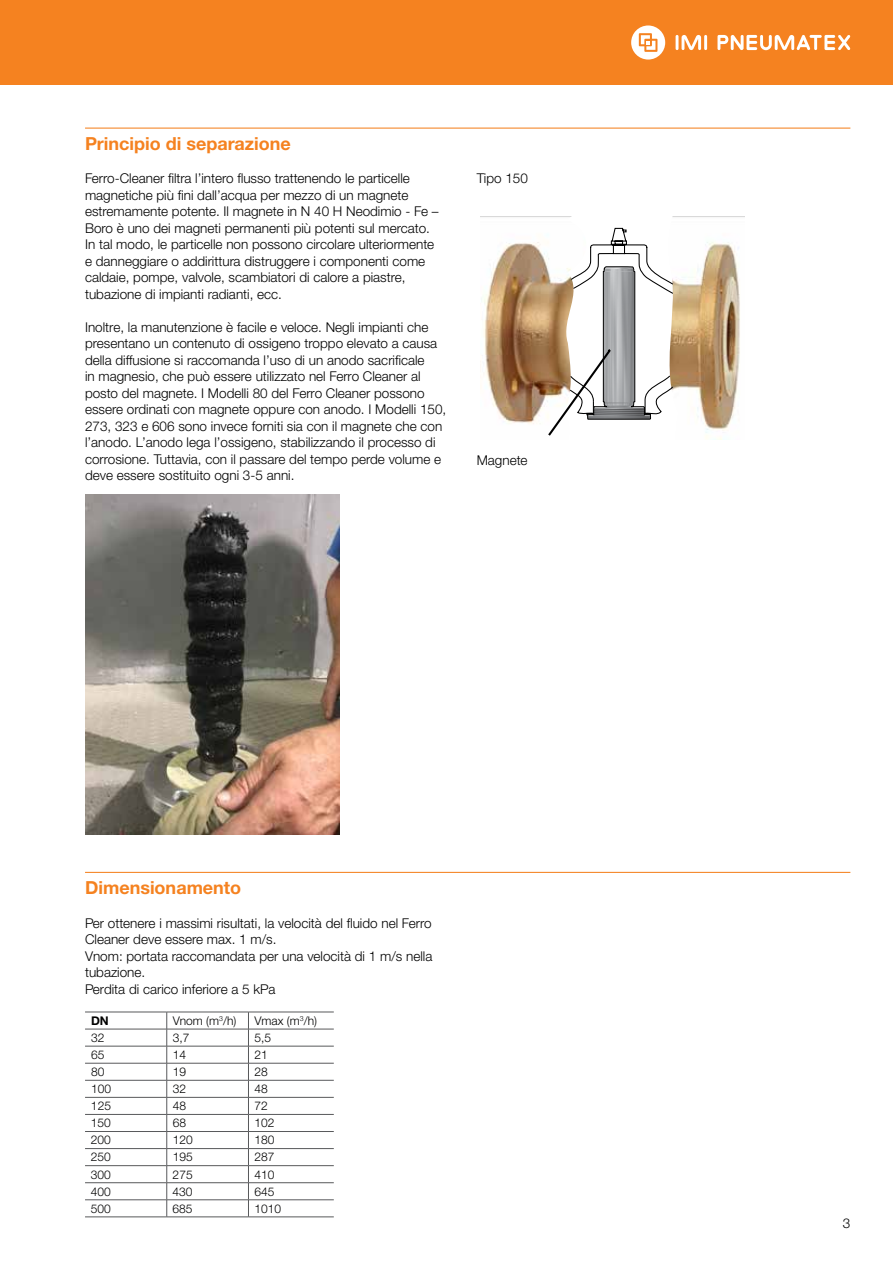
<style>
.page{position:relative;width:893px;height:1263px;background:#fff}
.page>*{position:absolute;margin:0;border:0;box-sizing:border-box;transform-origin:0 0}
.t1{font:700 18px "Helvetica Neue LTW1 G";color:#f58220}
.t2{font:300 13.5px/16.5px "Helvetica Neue LTW1 G";color:#000}
.t3{font:300 12px "Helvetica Neue LTW1 G";color:#000}
.t4{font:700 12px "Helvetica Neue LTW1 G";color:#000}
</style>
<div class="page">
<div style="left:0;top:0;width:893px;height:85px;background:#f58220"></div>
<hr style="left:704px;top:35px;width:3px;height:15px;background:#fff">
<svg style="left:676px;top:35px;width:25px;height:15px"></svg>
<svg style="left:631px;top:25px;width:34px;height:35px"></svg>
<svg style="left:717px;top:35px;width:133px;height:15px"></svg>
<hr style="left:85px;top:128px;width:765px;height:1px;background:#f58220">
<hr style="left:85px;top:872px;width:765px;height:1px;background:#f58220">
<hr style="left:85px;top:1012px;width:82px;height:1px;background:#58595b">
<hr style="left:167px;top:1012px;width:81px;height:1px;background:#58595b">
<hr style="left:248px;top:1012px;width:86px;height:1px;background:#58595b">
<hr style="left:85px;top:1029px;width:82px;height:1px;background:#58595b">
<hr style="left:167px;top:1029px;width:81px;height:1px;background:#58595b">
<hr style="left:248px;top:1029px;width:86px;height:1px;background:#58595b">
<hr style="left:85px;top:1046px;width:82px;height:1px;background:#58595b">
<hr style="left:167px;top:1046px;width:81px;height:1px;background:#58595b">
<hr style="left:248px;top:1046px;width:86px;height:1px;background:#58595b">
<hr style="left:85px;top:1063px;width:82px;height:1px;background:#58595b">
<hr style="left:167px;top:1063px;width:81px;height:1px;background:#58595b">
<hr style="left:248px;top:1063px;width:86px;height:1px;background:#58595b">
<hr style="left:85px;top:1080px;width:82px;height:1px;background:#58595b">
<hr style="left:167px;top:1080px;width:81px;height:1px;background:#58595b">
<hr style="left:248px;top:1080px;width:86px;height:1px;background:#58595b">
<hr style="left:85px;top:1097px;width:82px;height:1px;background:#58595b">
<hr style="left:167px;top:1097px;width:81px;height:1px;background:#58595b">
<hr style="left:248px;top:1097px;width:86px;height:1px;background:#58595b">
<hr style="left:85px;top:1114px;width:82px;height:1px;background:#58595b">
<hr style="left:167px;top:1114px;width:81px;height:1px;background:#58595b">
<hr style="left:248px;top:1114px;width:86px;height:1px;background:#58595b">
<hr style="left:85px;top:1131px;width:82px;height:1px;background:#58595b">
<hr style="left:167px;top:1131px;width:81px;height:1px;background:#58595b">
<hr style="left:248px;top:1131px;width:86px;height:1px;background:#58595b">
<hr style="left:85px;top:1148px;width:82px;height:1px;background:#58595b">
<hr style="left:167px;top:1148px;width:81px;height:1px;background:#58595b">
<hr style="left:248px;top:1148px;width:86px;height:1px;background:#58595b">
<hr style="left:85px;top:1165px;width:82px;height:1px;background:#58595b">
<hr style="left:167px;top:1165px;width:81px;height:1px;background:#58595b">
<hr style="left:248px;top:1165px;width:86px;height:1px;background:#58595b">
<hr style="left:85px;top:1182px;width:82px;height:1px;background:#58595b">
<hr style="left:167px;top:1182px;width:81px;height:1px;background:#58595b">
<hr style="left:248px;top:1182px;width:86px;height:1px;background:#58595b">
<hr style="left:85px;top:1199px;width:82px;height:1px;background:#58595b">
<hr style="left:167px;top:1199px;width:81px;height:1px;background:#58595b">
<svg style="left:166px;top:1012px;width:1px;height:204px"></svg>
<hr style="left:248px;top:1199px;width:86px;height:1px;background:#58595b">
<svg style="left:248px;top:1012px;width:1px;height:204px"></svg>
<hr style="left:85px;top:1216px;width:82px;height:1px;background:#58595b">
<hr style="left:167px;top:1216px;width:81px;height:1px;background:#58595b">
<hr style="left:248px;top:1216px;width:86px;height:1px;background:#58595b">
<img style="left:85px;top:495px;width:255px;height:340px">
<img style="left:483px;top:242px;width:257px;height:197px">
<svg style="left:537px;top:216px;width:144px;height:223px"></svg>
<h1 class="t1" style="left:85px;top:132px;width:207px">Principio di separazione</h1>
<p class="t2" style="left:85px;top:170px;width:355px">Ferro-Cleaner filtra l’intero flusso trattenendo le particelle magnetiche più fini dall’acqua per mezzo di un magnete estremamente potente. Il magnete in N 40 H Neodimio - Fe – Boro è uno dei magneti permanenti più potenti sul mercato.<br>In tal modo, le particelle non possono circolare ulteriormente e danneggiare o addirittura distruggere i componenti come caldaie, pompe, valvole, scambiatori di calore a piastre, tubazione di impianti radianti, ecc.</p>
<p class="t2" style="left:85px;top:319px;width:363px">Inoltre, la manutenzione è facile e veloce. Negli impianti che presentano un contenuto di ossigeno troppo elevato a causa della diffusione si raccomanda l’uso di un anodo sacrificale<br>in magnesio, che può essere utilizzato nel Ferro Cleaner al posto del magnete. I Modelli 80 del Ferro Cleaner possono essere ordinati con magnete oppure con anodo. I Modelli 150, 273, 323 e 606 sono invece forniti sia con il magnete che con l’anodo. L’anodo lega l’ossigeno, stabilizzando il processo di corrosione. Tuttavia, con il passare del tempo perde volume e deve essere sostituito ogni 3-5 anni.</p>
<p class="t2" style="left:477px;top:170px;width:53px">Tipo 150</p>
<p class="t2" style="left:477px;top:452px;width:52px">Magnete</p>
<h1 class="t1" style="left:85px;top:877px;width:158px">Dimensionamento</h1>
<p class="t2" style="left:85px;top:914px;width:349px">Per ottenere i massimi risultati, la velocità del fluido nel Ferro Cleaner deve essere max. 1 m/s.<br>Vnom: portata raccomandata per una velocità di 1 m/s nella tubazione.<br>Perdita di carico inferiore a 5 kPa</p>
<p class="t4" style="left:91px;top:1013px;width:19px">DN</p>
<p class="t3" style="left:173px;top:1013px;width:65px">Vnom (m<sup>3</sup>/h)</p>
<p class="t3" style="left:254px;top:1013px;width:64px">Vmax (m<sup>3</sup>/h)</p>
<p class="t3" style="left:91px;top:1030px;width:15px">32</p>
<p class="t3" style="left:173px;top:1030px;width:18px">3,7</p>
<p class="t3" style="left:254px;top:1030px;width:18px">5,5</p>
<p class="t3" style="left:91px;top:1047px;width:15px">65</p>
<p class="t3" style="left:173px;top:1047px;width:15px">14</p>
<p class="t3" style="left:254px;top:1047px;width:15px">21</p>
<p class="t3" style="left:91px;top:1064px;width:15px">80</p>
<p class="t3" style="left:173px;top:1064px;width:15px">19</p>
<p class="t3" style="left:254px;top:1064px;width:15px">28</p>
<p class="t3" style="left:91px;top:1081px;width:22px">100</p>
<p class="t3" style="left:173px;top:1081px;width:15px">32</p>
<p class="t3" style="left:254px;top:1081px;width:15px">48</p>
<p class="t3" style="left:91px;top:1098px;width:22px">125</p>
<p class="t3" style="left:173px;top:1098px;width:15px">48</p>
<p class="t3" style="left:254px;top:1098px;width:15px">72</p>
<p class="t3" style="left:91px;top:1116px;width:22px">150</p>
<p class="t3" style="left:173px;top:1116px;width:15px">68</p>
<p class="t3" style="left:254px;top:1116px;width:22px">102</p>
<p class="t3" style="left:91px;top:1133px;width:22px">200</p>
<p class="t3" style="left:173px;top:1133px;width:22px">120</p>
<p class="t3" style="left:254px;top:1133px;width:22px">180</p>
<p class="t3" style="left:91px;top:1150px;width:22px">250</p>
<p class="t3" style="left:173px;top:1150px;width:22px">195</p>
<p class="t3" style="left:254px;top:1150px;width:22px">287</p>
<p class="t3" style="left:91px;top:1167px;width:22px">300</p>
<p class="t3" style="left:173px;top:1167px;width:22px">275</p>
<p class="t3" style="left:254px;top:1167px;width:22px">410</p>
<p class="t3" style="left:91px;top:1184px;width:22px">400</p>
<p class="t3" style="left:173px;top:1184px;width:22px">430</p>
<p class="t3" style="left:254px;top:1184px;width:22px">645</p>
<p class="t3" style="left:91px;top:1201px;width:22px">500</p>
<p class="t3" style="left:173px;top:1201px;width:22px">685</p>
<p class="t3" style="left:254px;top:1201px;width:28px">1010</p>
<p class="t2" style="left:843px;top:1215px;width:9px">3</p>
</div>
